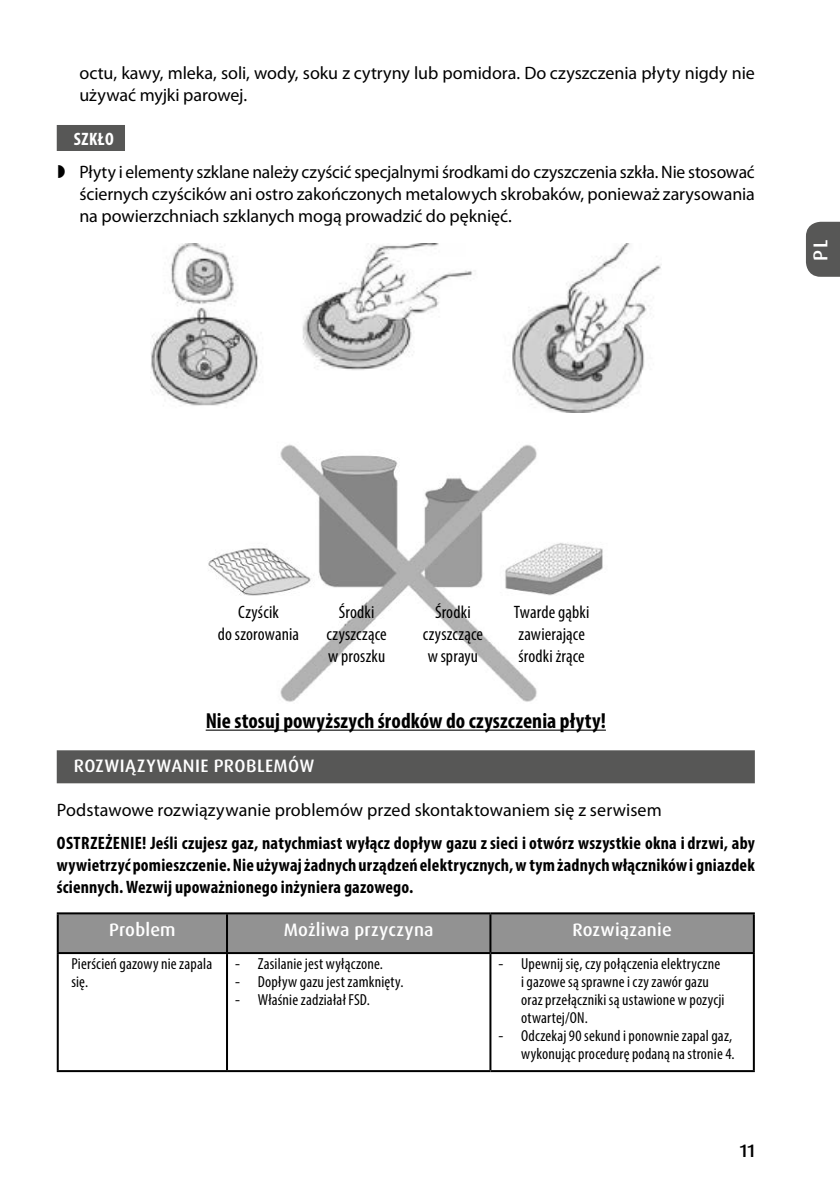
<style>
.page{position:relative;width:840px;height:1191px;background:#fff}
.page>*{position:absolute;margin:0;border:0;box-sizing:border-box;transform-origin:0 0}
.t1{font:700 condensed 21.8px "Myriad Pro";letter-spacing:.005em;color:#000}
.t2{font:500 20px "Dax Pro";color:#fff}
.t3{font:18px/22px "Myriad Pro";color:#000}
.t4{font:700 condensed 18px/22px "Myriad Pro";letter-spacing:.01em;color:#000;text-align:justify}
.t5{font:condensed 18px/22px "Myriad Pro";letter-spacing:.01em;color:#000;text-align:center}
.t6{font:500 18px "Dax Pro";letter-spacing:.015em;color:#fff}
.t7{font:700 condensed 18px "Myriad Pro";letter-spacing:.025em;color:#fff}
.t8{font:500 18px "Dax Pro";color:#000}
.t9{font:condensed 16px/18px "Myriad Pro";letter-spacing:.01em;color:#000}
.s1{font-stretch:normal}
</style>
<div class="page">
<div style="left:806px;top:222px;width:33px;height:55px;background:#575756"></div>
<div style="left:57px;top:125px;width:68px;height:26px;background:#575756"></div>
<div style="left:57px;top:750px;width:697px;height:33px;background:#575756"></div>
<img style="left:150px;top:244px;width:511px;height:168px">
<img style="left:208px;top:444px;width:395px;height:258px">
<hr style="left:205px;top:729px;width:400px;height:1px;background:#000">
<div style="left:59px;top:914px;width:693px;height:38px;background:#929292"></div>
<hr style="left:57px;top:912px;width:170px;height:2px;background:#000">
<hr style="left:57px;top:914px;width:2px;height:38px;background:#000">
<hr style="left:227px;top:912px;width:263px;height:2px;background:#000">
<hr style="left:226px;top:914px;width:2px;height:38px;background:#000">
<hr style="left:490px;top:912px;width:264px;height:2px;background:#000">
<hr style="left:489px;top:914px;width:2px;height:38px;background:#000">
<hr style="left:752px;top:914px;width:2px;height:38px;background:#000">
<hr style="left:57px;top:952px;width:170px;height:2px;background:#000">
<hr style="left:57px;top:954px;width:2px;height:116px;background:#000">
<hr style="left:227px;top:952px;width:263px;height:2px;background:#000">
<hr style="left:226px;top:954px;width:2px;height:116px;background:#000">
<hr style="left:490px;top:952px;width:264px;height:2px;background:#000">
<hr style="left:489px;top:954px;width:2px;height:116px;background:#000">
<hr style="left:752px;top:954px;width:2px;height:116px;background:#000">
<hr style="left:57px;top:1070px;width:170px;height:2px;background:#000">
<hr style="left:227px;top:1070px;width:263px;height:2px;background:#000">
<hr style="left:490px;top:1070px;width:264px;height:2px;background:#000">
<p class="t3" style="left:79px;top:62px;width:676px">octu, kawy, mleka, soli, wody, soku z cytryny lub pomidora. Do czyszczenia płyty nigdy nie używać myjki parowej.</p>
<p class="t7" style="left:74px;top:127px;width:41px">SZKŁO</p>
<p class="t3" style="left:79px;top:161px;width:676px;text-align:justify">Płyty i elementy szklane należy czyścić specjalnymi środkami do czyszczenia szkła. Nie stosować ściernych czyścików ani ostro zakończonych metalowych skrobaków, ponieważ zarysowania na powierzchniach szklanych mogą prowadzić do pęknięć.</p>
<p class="t2" style="left:807px;top:261px;width:23px;rotate:-90deg">PL</p>
<p class="t5" style="left:218px;top:601px;width:83px">Czyścik<br>do szorowania</p>
<p class="t5" style="left:326px;top:601px;width:62px">Środki czyszczące w proszku</p>
<p class="t5" style="left:422px;top:601px;width:62px">Środki czyszczące w sprayu</p>
<p class="t5" style="left:513px;top:601px;width:77px;text-align:left">Twarde gąbki zawierające środki żrące</p>
<p class="t1" style="left:205px;top:707px;width:401px">Nie stosuj powyższych środków do czyszczenia płyty!</p>
<p class="t6" style="left:74px;top:754px;width:242px">ROZWIĄZYWANIE PROBLEMÓW</p>
<p class="t3" style="left:57px;top:799px;width:606px">Podstawowe rozwiązywanie problemów przed skontaktowaniem się z serwisem</p>
<p class="t4" style="left:57px;top:831px;width:699px">OSTRZEŻENIE! Jeśli czujesz gaz, natychmiast wyłącz dopływ gazu zsieci i otwórz wszystkie okna i drzwi, aby wywietrzyć pomieszczenie. Nie używaj żadnych urządzeń elektrycznych, w tym żadnych włączników i gniazdek ściennych. Wezwij upoważnionego inżyniera gazowego.</p>
<p class="t6" style="left:109px;top:918px;width:68px">Problem</p>
<p class="t6" style="left:284px;top:918px;width:151px">Możliwa przyczyna</p>
<p class="t6" style="left:572px;top:918px;width:101px">Rozwiązanie</p>
<p class="t9" style="left:71px;top:954px;width:142px">Pierścień gazowy nie zapala się.</p>
<p class="t9" style="left:235px;top:954px;width:149px"><span class="s1">-</span> Zasilanie jest wyłączone.</p>
<p class="t9" style="left:521px;top:954px;width:205px;text-indent:-23px"><span class="s1">-</span> Upewnij się, czy połączenia elektryczne igazowe sąsprawne i czy zawór gazu oraz przełączniki sąustawione w pozycji otwartej/ON.</p>
<p class="t9" style="left:498px;top:1026px;width:238px;text-align:right"><span class="s1">-</span> Odczekaj 90 sekund iponownie zapal gaz, wykonując procedurę podaną nastronie 4.</p>
<p class="t9" style="left:235px;top:972px;width:170px"><span class="s1">-</span> Dopływ gazu jest zamknięty.</p>
<p class="t9" style="left:235px;top:990px;width:136px"><span class="s1">-</span> Właśnie zadziałał FSD.</p>
<p class="t8" style="left:739px;top:1139px;width:17px">11</p>
</div>
